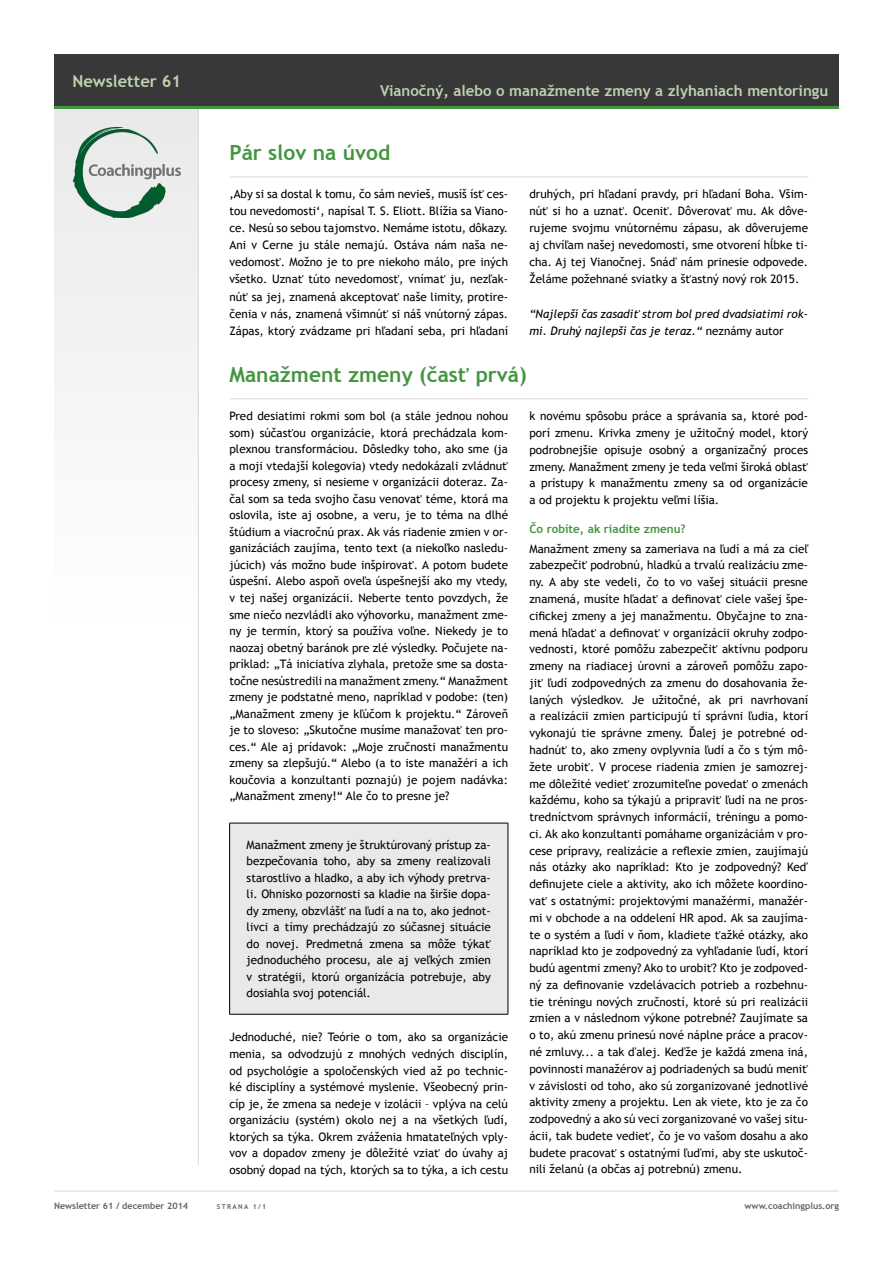
<style>
.page{position:relative;width:893px;height:1263px;background:#fff}
.page>*{position:absolute;margin:0;border:0;box-sizing:border-box;transform-origin:0 0}
.t1{font:700 21px "Trebuchet MS";color:#449542}
.t2{font:700 16.5px "Trebuchet MS";color:#c0d2b0}
.t3{font:700 15px "Trebuchet MS";color:#c0d2b0}
.t4{font:11.7px/16.8px "Trebuchet MS";color:#000;text-align:justify}
.t5{font:italic 11.7px/17px "Trebuchet MS";color:#000}
.t6{font:700 11.7px "Trebuchet MS";color:#449542}
.t7{font:700 9px "Trebuchet MS";color:#636362}
.t8{font:700 6.75px "Trebuchet MS";letter-spacing:.2em;color:#636362}
.s1{font-style:normal}
</style>
<div class="page">
<div style="left:54px;top:106px;width:145px;height:525px;background:#f5f5f5"></div>
<hr style="left:54px;top:1191px;width:785px;height:1px;background:#dadad9">
<hr style="left:198px;top:108px;width:1px;height:1057px;background:#dadad9">
<div style="left:54px;top:54px;width:785px;height:53px;background:#383838"></div>
<hr style="left:54px;top:106px;width:785px;height:3px;background:#449542">
<img style="left:74px;top:127px;width:106px;height:91px">
<hr style="left:229px;top:177px;width:579px;height:1px;background:#dadad9">
<div style="left:230px;top:823px;width:278px;height:191px;background:#e9e9e9"></div>
<hr style="left:229px;top:823px;width:279px;height:1px;background:#000">
<hr style="left:229px;top:823px;width:1px;height:191px;background:#000">
<hr style="left:508px;top:823px;width:1px;height:191px;background:#000">
<hr style="left:229px;top:1014px;width:279px;height:1px;background:#000">
<hr style="left:229px;top:398px;width:579px;height:1px;background:#dadad9">
<h2 class="t2" style="left:72px;top:70px;width:110px">Newsletter 61</h2>
<p class="t3" style="left:380px;top:81px;width:450px">Vianočný, alebo o manažmente zmeny a zlyhaniach mentoringu</p>
<h1 class="t1" style="left:229px;top:139px;width:162px">Pár slov na úvod</h1>
<p class="t4" style="left:229px;top:186px;width:280px">‚Aby si sa dostal k tomu, čo sám nevieš, musíš ísť ces&shy;tou nevedomosti‘, napísal T. S. Eliott. Blížia sa Viano&shy;ce. Nesú so sebou tajomstvo. Nemáme istotu, dôkazy.<br>Ani v Cerne ju stále nemajú. Ostáva nám naša ne&shy;vedomosť. Možno je to pre niekoho málo, pre iných všetko. Uznať túto nevedomosť, vnímať ju, nezľak&shy;núť sa jej, znamená akceptovať naše limity, protire&shy;čenia v nás, znamená všimnúť si náš vnútorný zápas.<br>Zápas, ktorý zvádzame pri hľadaní seba, pri hľadaní</p>
<p class="t4" style="left:529px;top:186px;width:280px">druhých, pri hľadaní pravdy, pri hľadaní Boha. Všim&shy;núť si ho a uznať. Oceniť. Dôverovať mu. Ak dôve&shy;rujeme svojmu vnútornému zápasu, ak dôverujeme aj chvíľam našej nevedomosti, sme otvorení hĺbke ti&shy;cha. Aj tej Vianočnej. Snáď nám prinesie odpovede.<br>Želáme požehnané sviatky a šťastný nový rok 2015.</p>
<p class="t5" style="left:529px;top:305px;width:280px">“Najlepší čas zasadiť strom bol pred dvadsiatimi rok&shy;mi. Druhý najlepší čas je teraz.“ <span class="s1">neznámy autor</span></p>
<h1 class="t1" style="left:229px;top:361px;width:299px">Manažment zmeny (časť prvá)</h1>
<p class="t4" style="left:229px;top:408px;width:280px">Pred desiatimi rokmi som bol (a stále jednou nohou som) súčasťou organizácie, ktorá prechádzala kom&shy;plexnou transformáciou. Dôsledky toho, ako sme (ja a moji vtedajší kolegovia) vtedy nedokázali zvládnuť procesy zmeny, si nesieme v organizácii doteraz. Za&shy;čal som sa teda svojho času venovať téme, ktorá ma oslovila, iste aj osobne, a veru, je to téma na dlhé štúdium a viacročnú prax. Ak vás riadenie zmien v or&shy;ganizáciách zaujíma, tento text (a niekoľko nasledu&shy;júcich) vás možno bude inšpirovať. A potom budete úspešní. Alebo aspoň oveľa úspešnejší ako my vtedy, v tej našej organizácii. Neberte tento povzdych, že sme niečo nezvládli ako výhovorku, manažment zme&shy;ny je termín, ktorý sa používa voľne. Niekedy je to naozaj obetný baránok pre zlé výsledky. Počujete na&shy;príklad: „Tá iniciatíva zlyhala, pretože sme sa dosta&shy;točne nesústredili na manažment zmeny.“ Manažment zmeny je podstatné meno, napríklad v podobe: (ten) „Manažment zmeny je kľúčom k projektu.“ Zároveň je to sloveso: „Skutočne musíme manažovať ten pro&shy;ces.“ Ale aj prídavok: „Moje zručnosti manažmentu zmeny sa zlepšujú.“ Alebo (a to iste manažéri a ich koučovia a konzultanti poznajú) je pojem nadávka: „Manažment zmeny!“ Ale čo to presne je?</p>
<p class="t4" style="left:247px;top:836px;width:246px">Manažment zmeny je štruktúrovaný prístup za&shy;bezpečovania toho, aby sa zmeny realizovali starostlivo a hladko, a aby ich výhody pretrva&shy;li. Ohnisko pozornosti sa kladie na širšie dopa&shy;dy zmeny, obzvlášť na ľudí a na to, ako jednot&shy;livci a tímy prechádzajú zo súčasnej situácie do novej. Predmetná zmena sa môže týkať jednoduchého procesu, ale aj veľkých zmien v stratégii, ktorú organizácia potrebuje, aby dosiahla svoj potenciál.</p>
<p class="t4" style="left:229px;top:1029px;width:280px">Jednoduché, nie? Teórie o tom, ako sa organizácie menia, sa odvodzujú z mnohých vedných disciplín, od psychológie a spoločenských vied až po technic&shy;ké disciplíny a systémové myslenie. Všeobecný prin&shy;cíp je, že zmena sa nedeje v izolácii – vplýva na celú organizáciu (systém) okolo nej a na všetkých ľudí, ktorých sa týka. Okrem zváženia hmatateľných vply&shy;vov a dopadov zmeny je dôležité vziať do úvahy aj osobný dopad na tých, ktorých sa to týka, a ich cestu</p>
<p class="t4" style="left:529px;top:408px;width:280px">k novému spôsobu práce a správania sa, ktoré pod&shy;porí zmenu. Krivka zmeny je užitočný model, ktorý podrobnejšie opisuje osobný a organizačný proces zmeny. Manažment zmeny je teda veľmi široká oblasť a prístupy k manažmentu zmeny sa od organizácie a od projektu k projektu veľmi líšia.</p>
<p class="t6" style="left:529px;top:522px;width:158px">Čo robíte, ak riadite zmenu?</p>
<p class="t4" style="left:529px;top:540px;width:280px">Manažment zmeny sa zameriava na ľudí a má za cieľ zabezpečiť podrobnú, hladkú a trvalú realizáciu zme&shy;ny. A aby ste vedeli, čo to vo vašej situácii presne znamená, musíte hľadať a definovať ciele vašej špe&shy;cifickej zmeny a jej manažmentu. Obyčajne to zna&shy;mená hľadať a definovať v organizácii okruhy zodpo&shy;vednosti, ktoré pomôžu zabezpečiť aktívnu podporu zmeny na riadiacej úrovni a zároveň pomôžu zapo&shy;jiť ľudí zodpovedných za zmenu do dosahovania že&shy;laných výsledkov. Je užitočné, ak pri navrhovaní a realizácii zmien participujú tí správni ľudia, ktorí vykonajú tie správne zmeny. Ďalej je potrebné od&shy;hadnúť to, ako zmeny ovplyvnia ľudí a čo s tým mô&shy;žete urobiť. V procese riadenia zmien je samozrej&shy;me dôležité vedieť zrozumiteľne povedať o zmenách každému, koho sa týkajú a pripraviť ľudí na ne pros&shy;tredníctvom správnych informácií, tréningu a pomo&shy;ci. Ak ako konzultanti pomáhame organizáciám v pro&shy;cese prípravy, realizácie a reflexie zmien, zaujímajú nás otázky ako napríklad: Kto je zodpovedný? Keď definujete ciele a aktivity, ako ich môžete koordino&shy;vať s ostatnými: projektovými manažérmi, manažér&shy;mi v obchode a na oddelení HR apod. Ak sa zaujíma&shy;te o systém a ľudí v ňom, kladiete ťažké otázky, ako napríklad kto je zodpovedný za vyhľadanie ľudí, ktorí budú agentmi zmeny? Ako to urobiť? Kto je zodpoved&shy;ný za definovanie vzdelávacích potrieb a rozbehnu&shy;tie tréningu nových zručností, ktoré sú pri realizácii zmien a v následnom výkone potrebné? Zaujímate sa o to, akú zmenu prinesú nové náplne práce a pracov&shy;né zmluvy... a tak ďalej. Keďže je každá zmena iná, povinnosti manažérov aj podriadených sa budú meniť v závislosti od toho, ako sú zorganizované jednotlivé aktivity zmeny a projektu. Len ak viete, kto je za čo zodpovedný a ako sú veci zorganizované vo vašej situ&shy;ácii, tak budete vedieť, čo je vo vašom dosahu a ako budete pracovať s ostatnými ľuďmi, aby ste uskutoč&shy;nili želanú (a občas aj potrebnú) zmenu.</p>
<p class="t7" style="left:54px;top:1200px;width:136px">Newsletter 61 / december 2014</p>
<p class="t8" style="left:217px;top:1202px;width:51px">strana 1/1</p>
<p class="t7" style="left:745px;top:1200px;width:96px">www.coachingplus.org</p>
</div>
